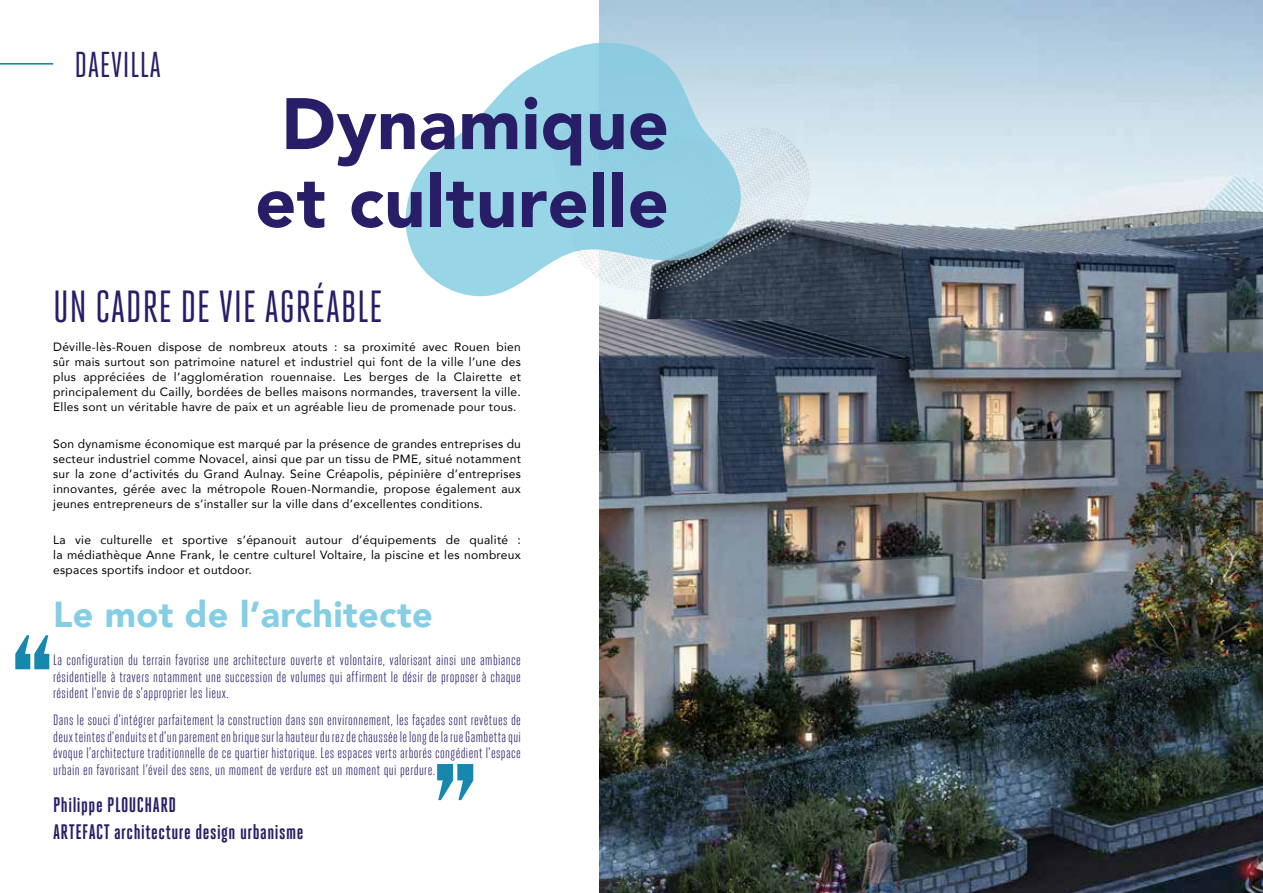
<style>
.page{position:relative;width:1263px;height:893px;background:#fff}
.page>*{position:absolute;margin:0;border:0;box-sizing:border-box;transform-origin:0 0}
.t1{font:900 72px/78px "Avenir";letter-spacing:.005em;color:#281d67;text-align:center}
.t2{font:45px "Heroic Condensed";letter-spacing:.01em;color:#281d67}
.t3{font:900 36px "Avenir";letter-spacing:.01em;color:#85cee4}
.t4{font:36px "Heroic Condensed";letter-spacing:.01em;color:#281d67}
.t5{font:700 21px/27px "Heroic Condensed";letter-spacing:.025em;color:#281d67}
.t6{font:15px/16.5px "Heroic Condensed";letter-spacing:.025em;color:#281d67;text-align:justify}
.t7{font:12px/15px "Avenir";letter-spacing:.025em;color:#000;text-align:justify}
</style>
<div class="page">
<img style="left:600px;top:0;width:663px;height:893px">
<img style="left:741px;top:109px;width:73px;height:183px">
<svg style="left:405px;top:39px;width:336px;height:264px;fill:#97d5e7"></svg>
<hr style="left:0;top:63px;width:53px;height:2px;background:#1688ae">
<svg style="left:437px;top:764px;width:36px;height:36px"></svg>
<svg style="left:15px;top:635px;width:34px;height:34px"></svg>
<h3 class="t4" style="left:74px;top:45px;width:88px">DAEVILLA</h3>
<h1 class="t1" style="left:255px;top:83px;width:415px">Dynamique et culturelle</h1>
<h2 class="t2" style="left:53px;top:282px;width:331px">UN CADRE DE VIE AGRÉABLE</h2>
<p class="t7" style="left:53px;top:339px;width:469px">Déville-lès-Rouen dispose de nombreux atouts : sa proximité avec Rouen bien sûr mais surtout son patrimoine naturel et industriel qui font de la ville l’une des plus appréciées de l’agglomération rouennaise. Les berges de la Clairette et principalement du Cailly, bordées de belles maisons normandes, traversent la ville.<br>Elles sont un véritable havre de paix et un agréable lieu de promenade pour tous.</p>
<p class="t7" style="left:53px;top:436px;width:469px">Son dynamisme économique est marqué par la présence de grandes entreprises du secteur industriel comme Novacel, ainsi que par un tissu de PME, situé notamment sur la zone d’activités du Grand Aulnay. Seine Créapolis, pépinière d’entreprises innovantes, gérée avec la métropole Rouen-Normandie, propose également aux jeunes entrepreneurs de s’installer sur la ville dans d’excellentes conditions.</p>
<p class="t7" style="left:53px;top:532px;width:469px">La vie culturelle et sportive s’épanouit autour d’équipements de qualité : la médiathèque Anne Frank, le centre culturel Voltaire, la piscine et les nombreux espaces sportifs indoor et outdoor.</p>
<h3 class="t3" style="left:53px;top:584px;width:381px">Le mot de l’architecte</h3>
<p class="t6" style="left:53px;top:652px;width:469px">La configuration du terrain favorise une architecture ouverte et volontaire, valorisant ainsi une ambiance résidentielle à travers notamment une succession de volumes qui affirment le désir de proposer à chaque résident l’envie de s’approprier les lieux.</p>
<p class="t6" style="left:53px;top:712px;width:469px">Dans le souci d’intégrer parfaitement la construction dans son environnement, les façades sont revêtues de deux teintes d’enduits et d’un parement en brique sur la hauteur du rez de chaussée le long de la rue Gambetta qui évoque l’architecture traditionnelle de ce quartier historique. Les espaces verts arborés congédient l’espace urbain en favorisant l’éveil des sens, un moment de verdure est un moment qui perdure.</p>
<h3 class="t5" style="left:53px;top:792px;width:252px">Philippe PLOUCHARD<br>ARTEFACT architecture design urbanisme</h3>
</div>
